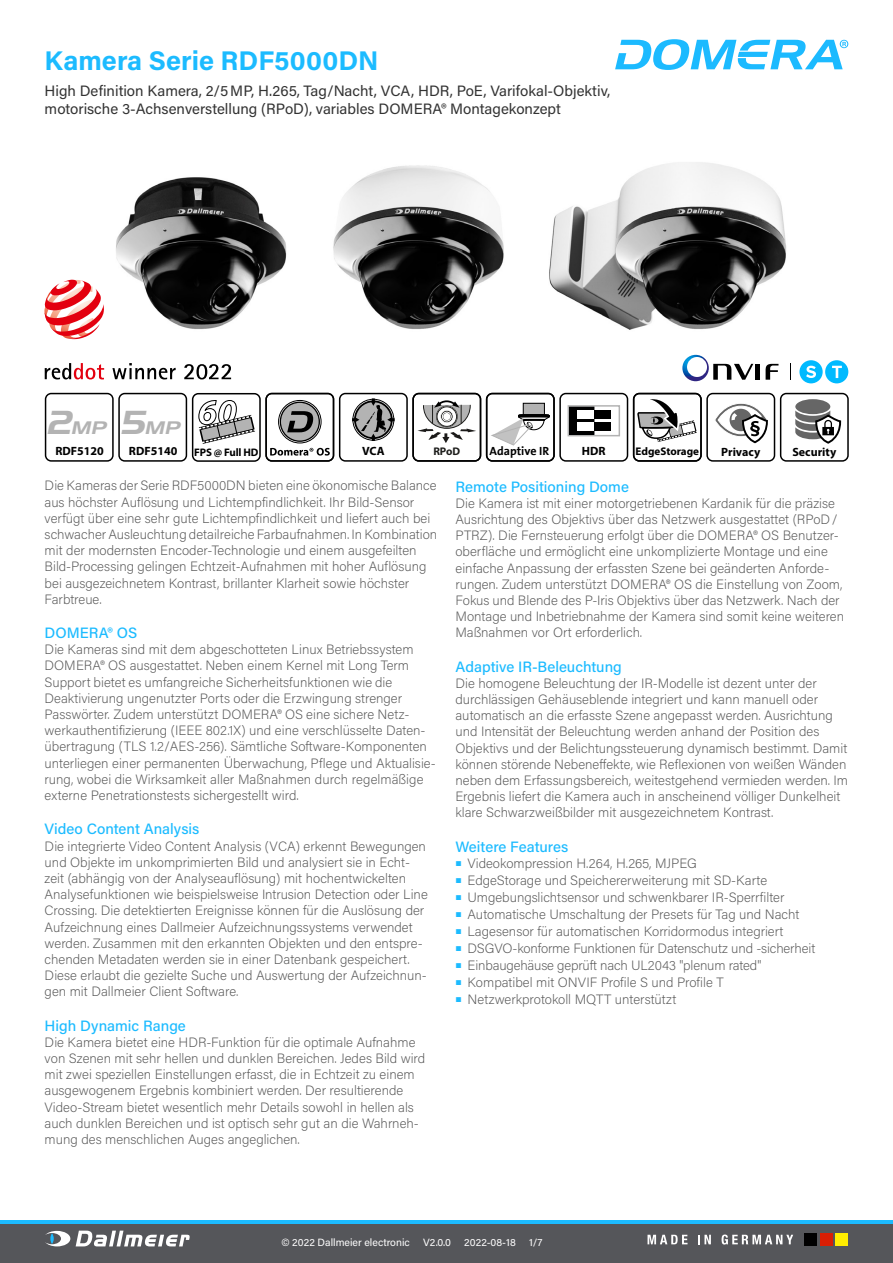
<style>
.page{position:relative;width:893px;height:1263px;background:#fff}
.page>*{position:absolute;margin:0;border:0;box-sizing:border-box;transform-origin:0 0}
.t1{font:700 27px "Acumin Pro";color:#1cbbff}
.t2{font:italic 18px "Hanzel Wide";color:#b3b3b3}
.t3{font:15px/18px "Acumin Pro";color:#333}
.t4{font:500 15px "Acumin Pro";color:#1cbbff}
.t5{font:200 13.5px/16.2px "Acumin Pro";color:#565656}
.t6{font:700 12px "Myriad Pro";color:#000}
.t7{font:700 12px "The Sans";color:#000}
.t8{font:700 11.1px "Myriad Pro";color:#000}
.t9{font:700 11.1px "Myriad Pro";color:#1d1d1b}
.t10{font:700 10.95px "Myriad Pro";letter-spacing:-.015em;color:#000}
.t11{font:10.5px "Acumin Pro";color:#fff}
.s1{font-size:33px}
</style>
<div class="page">
<svg style="left:0;top:1220px;width:893px;height:5px;background:#27a6de"></svg>
<div style="left:0;top:1225px;width:893px;height:38px;background:#55565a"></div>
<svg style="left:76px;top:1230px;width:114px;height:16px"></svg>
<svg style="left:45px;top:1231px;width:25px;height:15px"></svg>
<svg style="left:50px;top:1233px;width:4px;height:11px"></svg>
<div style="left:804px;top:1233px;width:13px;height:13px;background:#000"></div>
<div style="left:820px;top:1233px;width:13px;height:13px;background:#d91e04"></div>
<div style="left:835px;top:1233px;width:13px;height:13px;background:#ffed00"></div>
<svg style="left:647px;top:1235px;width:40px;height:9px"></svg>
<svg style="left:698px;top:1235px;width:13px;height:9px"></svg>
<svg style="left:722px;top:1234px;width:71px;height:10px"></svg>
<svg style="left:615px;top:39px;width:233px;height:31px"></svg>
<img style="left:116px;top:162px;width:671px;height:193px">
<div style="left:755px;top:364px;width:5px;height:16px;background:#000"></div>
<svg style="left:766px;top:364px;width:12px;height:16px"></svg>
<svg style="left:682px;top:355px;width:71px;height:26px"></svg>
<svg style="left:790px;top:363px;width:1px;height:17px"></svg>
<div style="left:799px;top:360px;width:24px;height:23px;background:#00baff;border-radius:50%"></div>
<svg style="left:806px;top:366px;width:10px;height:12px"></svg>
<div style="left:825px;top:360px;width:23px;height:23px;background:#00baff;border-radius:50%"></div>
<svg style="left:832px;top:366px;width:10px;height:12px"></svg>
<svg style="left:45px;top:393px;width:804px;height:69px"></svg>
<svg style="left:184px;top:364px;width:47px;height:15px"></svg>
<svg style="left:44px;top:280px;width:60px;height:59px"></svg>
<svg style="left:112px;top:363px;width:64px;height:16px"></svg>
<svg style="left:45px;top:363px;width:59px;height:16px"></svg>
<h1 class="t1" style="left:45px;top:41px;width:335px">Kamera Serie RDF5000DN</h1>
<p class="t3" style="left:45px;top:81px;width:567px">High Definition Kamera, 2/5MP, H.265, Tag/Nacht, VCA, HDR, PoE, Varifokal-Objektiv, motorische 3-Achsenverstellung (RPoD), variables DOMERA® Montagekonzept</p>
<h2 class="t2" style="left:47px;top:417px;width:61px"><span class="s1">2</span>MP</h2>
<p class="t6" style="left:55px;top:443px;width:50px">RDF5120</p>
<h2 class="t2" style="left:120px;top:417px;width:61px"><span class="s1">5</span>MP</h2>
<p class="t6" style="left:129px;top:443px;width:50px">RDF5140</p>
<p class="t6" style="left:362px;top:443px;width:24px">VCA</p>
<p class="t9" style="left:433px;top:444px;width:28px">RPoD</p>
<p class="t7" style="left:490px;top:445px;width:61px">Adaptive IR</p>
<p class="t8" style="left:636px;top:444px;width:65px">EdgeStorage</p>
<p class="t10" style="left:194px;top:445px;width:66px">FPS @ Full HD</p>
<p class="t6" style="left:582px;top:443px;width:25px">HDR</p>
<p class="t6" style="left:721px;top:444px;width:41px">Privacy</p>
<p class="t6" style="left:792px;top:444px;width:45px">Security</p>
<p class="t5" style="left:45px;top:477px;width:394px">Die Kameras der Serie RDF5000DN bieten eine ökonomische Balance aus höchster Auflösung und Lichtempfindlichkeit. Ihr Bild-Sensor verfügt über eine sehr gute Lichtempfindlichkeit und liefert auch bei schwacher Ausleuchtung detailreiche Farbaufnahmen. In Kombination mit der modernsten Encoder-Technologie und einem ausgefeilten Bild-Processing gelingen Echtzeit-Aufnahmen mit hoher Auflösung bei ausgezeichnetem Kontrast, brillanter Klarheit sowie höchster Farbtreue.</p>
<p class="t4" style="left:45px;top:622px;width:94px">DOMERA® OS</p>
<p class="t5" style="left:45px;top:641px;width:393px">Die Kameras sind mit dem abgeschotteten Linux Betriebssystem DOMERA® OS ausgestattet. Neben einem Kernel mit Long Term Support bietet es umfangreiche Sicherheitsfunktionen wie die Deaktivierung ungenutzter Ports oder die Erzwingung strenger Passwörter. Zudem unterstützt DOMERA® OS eine sichere Netz&shy;werkauthentifizierung (IEEE 802.1X) und eine verschlüsselte Daten&shy;übertragung (TLS 1.2/AES-256). Sämtliche Software-Komponenten unterliegen einer permanenten Überwachung, Pflege und Aktualisie&shy;rung, wobei die Wirksamkeit aller Maßnahmen durch regelmäßige externe Penetrationstests sichergestellt wird.</p>
<p class="t4" style="left:45px;top:819px;width:156px">Video Content Analysis</p>
<p class="t5" style="left:45px;top:837px;width:385px">Die integrierte Video Content Analysis (VCA) erkennt Bewegungen und Objekte im unkomprimierten Bild und analysiert sie in Echt&shy;zeit (abhängig von der Analyseauflösung) mit hochentwickelten Analysefunktionen wie beispielsweise Intrusion Detection oder Line Crossing. Die detektierten Ereignisse können für die Auslösung der Aufzeichnung eines Dallmeier Aufzeichnungssystems verwendet werden. Zusammen mit den erkannten Objekten und den entspre&shy;chenden Metadaten werden sie in einer Datenbank gespeichert.<br>Diese erlaubt die gezielte Suche und Auswertung der Aufzeichnun&shy;gen mit Dallmeier Client Software.</p>
<p class="t4" style="left:45px;top:1015px;width:143px">High Dynamic Range</p>
<p class="t5" style="left:45px;top:1033px;width:382px">Die Kamera bietet eine HDR-Funktion für die optimale Aufnahme von Szenen mit sehr hellen und dunklen Bereichen. Jedes Bild wird mit zwei speziellen Einstellungen erfasst, die in Echtzeit zu einem ausgewogenem Ergebnis kombiniert werden. Der resultierende Video-Stream bietet wesentlich mehr Details sowohl in hellen als auch dunklen Bereichen und ist optisch sehr gut an die Wahrneh&shy;mung des menschlichen Auges angeglichen.</p>
<p class="t4" style="left:455px;top:476px;width:175px">Remote Positioning Dome</p>
<p class="t5" style="left:455px;top:494px;width:390px">Die Kamera ist mit einer motorgetriebenen Kardanik für die präzise Ausrichtung des Objektivs über das Netzwerk ausgestattet (RPoD/ PTRZ). Die Fernsteuerung erfolgt über die DOMERA® OS Benutzer&shy;oberfläche und ermöglicht eine unkomplizierte Montage und eine einfache Anpassung der erfassten Szene bei geänderten Anforde&shy;rungen. Zudem unterstützt DOMERA® OS die Einstellung von Zoom, Fokus und Blende des P-Iris Objektivs über das Netzwerk. Nach der Montage und Inbetriebnahme der Kamera sind somit keine weiteren Maßnahmen vor Ort erforderlich.</p>
<p class="t4" style="left:455px;top:656px;width:168px">Adaptive IR-Beleuchtung</p>
<p class="t5" style="left:455px;top:674px;width:394px">Die homogene Beleuchtung der IR-Modelle ist dezent unter der durchlässigen Gehäuseblende integriert und kann manuell oder automatisch an die erfasste Szene angepasst werden. Ausrichtung und Intensität der Beleuchtung werden anhand der Position des Objektivs und der Belichtungssteuerung dynamisch bestimmt. Damit können störende Nebeneffekte, wie Reflexionen von weißen Wänden neben dem Erfassungsbereich, weitestgehend vermieden werden. Im Ergebnis liefert die Kamera auch in anscheinend völliger Dunkelheit klare Schwarzweißbilder mit ausgezeichnetem Kontrast.</p>
<p class="t4" style="left:455px;top:836px;width:114px">Weitere Features</p>
<p class="t5" style="left:455px;top:854px;width:243px"><sup>■</sup> Videokompression H.264, H.265, MJPEG</p>
<p class="t5" style="left:455px;top:871px;width:313px"><sup>■</sup> EdgeStorage und Speichererweiterung mit SD-Karte</p>
<p class="t5" style="left:455px;top:888px;width:330px"><sup>■</sup> Umgebungslichtsensor und schwenkbarer IR-Sperrfilter</p>
<p class="t5" style="left:455px;top:906px;width:345px"><sup>■</sup> Automatische Umschaltung der Presets für Tag und Nacht</p>
<p class="t5" style="left:455px;top:923px;width:329px"><sup>■</sup> Lagesensor für automatischen Korridormodus integriert</p>
<p class="t5" style="left:455px;top:940px;width:361px"><sup>■</sup> DSGVO-konforme Funktionen für Datenschutz und -sicherheit</p>
<p class="t5" style="left:455px;top:957px;width:307px"><sup>■</sup> Einbaugehäuse geprüft nach UL2043 "plenum rated"</p>
<p class="t5" style="left:455px;top:974px;width:270px"><sup>■</sup> Kompatibel mit ONVIF Profile S und Profile T</p>
<p class="t5" style="left:455px;top:991px;width:222px"><sup>■</sup> Netzwerkprotokoll MQTT unterstützt</p>
<p class="t11" style="left:281px;top:1235px;width:130px">© 2022 Dallmeier electronic</p>
<p class="t11" style="left:423px;top:1235px;width:29px">V2.0.0</p>
<p class="t11" style="left:464px;top:1235px;width:53px">2022-08-18</p>
<p class="t11" style="left:529px;top:1235px;width:15px">1/7</p>
</div>
